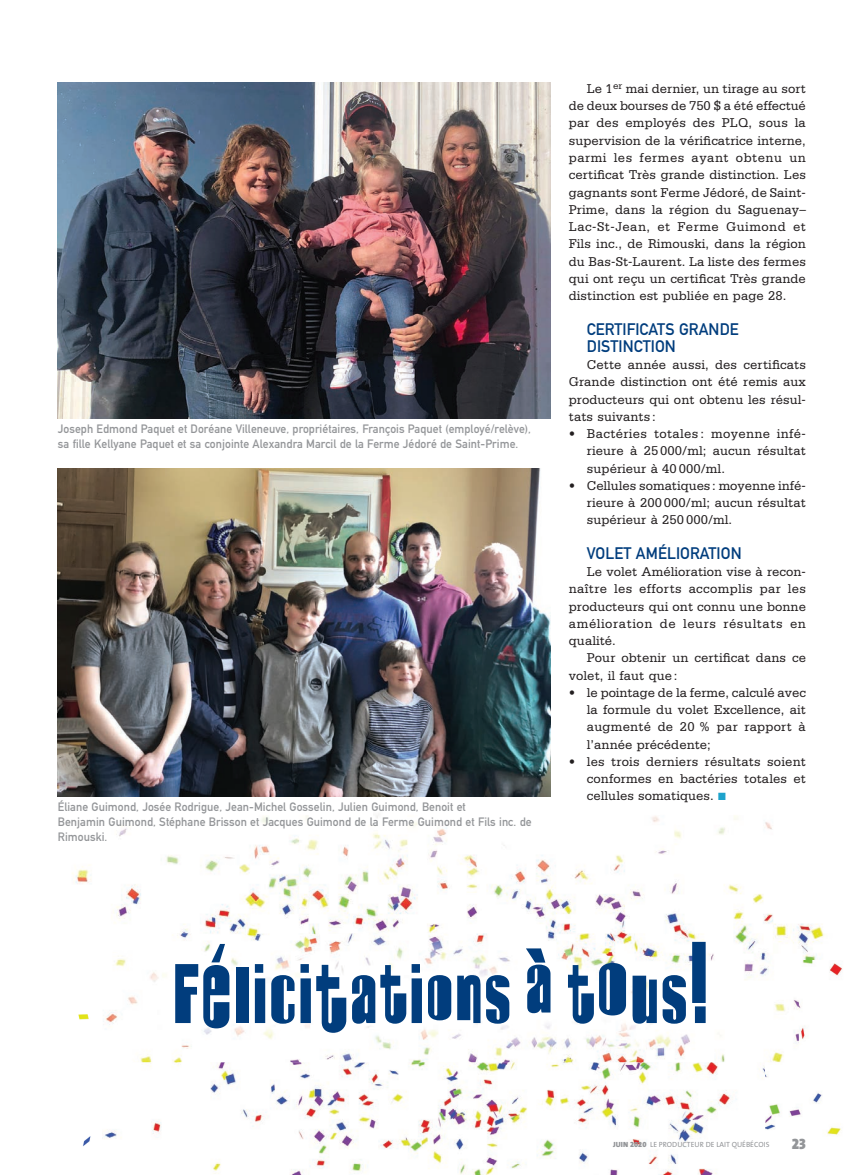
<style>
.page{position:relative;width:864px;height:1175px;background:#fff}
.page>*{position:absolute;margin:0;border:0;box-sizing:border-box;transform-origin:0 0}
.t1{font:700 82.8px "Harlem";letter-spacing:.05em;color:#013d7d}
.t2{font:16.5px/17.2px "DIN Mittelschrift";letter-spacing:.005em;color:#013d7d}
.t3{font:15px "The Mix Black Caps";color:#939598}
.t4{font:13.5px/17.2px "Serifa";letter-spacing:.005em;color:#231f20;text-align:justify}
.t5{font:12px/15px "DIN Mittelschrift";letter-spacing:.005em;color:#939598}
.t6{font:7.5px "The Sans";color:#939598}
.s1{color:#1ea3cc}
.s2{font-size:108px}
.s3{font-size:96px}
.s4{font-size:114px}
.s5{font-weight:900}
.s6{font-family:"The Sans Black Expert"}
</style>
<div class="page">
<img style="left:57px;top:757px;width:768px;height:203px">
<img style="left:78px;top:1014px;width:25px;height:133px">
<img style="left:764px;top:960px;width:79px;height:175px">
<img style="left:104px;top:1062px;width:660px;height:113px">
<img style="left:58px;top:468px;width:493px;height:329px">
<img style="left:58px;top:82px;width:493px;height:337px">
<img style="left:94px;top:922px;width:705px;height:140px">
<p class="t5" style="left:58px;top:422px;width:474px">Joseph Edmond Paquet et Doréane Villeneuve, propriétaires, François Paquet (employé/relève), sa fille Kellyane Paquet et sa conjointe Alexandra Marcil de la Ferme Jédoré de Saint-Prime.</p>
<p class="t5" style="left:58px;top:800px;width:475px">Éliane Guimond, Josée Rodrigue, Jean-Michel Gosselin, Julien Guimond, Benoit et<br>Benjamin Guimond, Stéphane Brisson et Jacques Guimond de la Ferme Guimond et Fils inc. de<br>Rimouski.</p>
<p class="t4" style="left:569px;top:81px;width:239px;text-indent:18px">Le 1<sup>er</sup> mai dernier, un tirage au sort de deux bourses de 750 $ a été effectué par des employés des PLQ, sous la supervision de la vérificatrice interne, parmi les fermes ayant obtenu un certificat Très grande distinction. Les gagnants sont Ferme Jédoré, de Saint-Prime, dans la région du Saguenay– Lac-St-Jean, et Ferme Guimond et Fils inc., de Rimouski, dans la région du Bas-St-Laurent. La liste des fermes qui ont reçu un certificat Très grande distinction est publiée en page 28.</p>
<p class="t2" style="left:587px;top:322px;width:153px">CERTIFICATS GRANDE<br>DISTINCTION</p>
<p class="t4" style="left:569px;top:357px;width:238px;text-indent:18px">Cette année aussi, des certificats Grande distinction ont été remis aux producteurs qui ont obtenu les résul&shy;tats suivants :</p>
<p class="t4" style="left:587px;top:426px;width:220px;text-indent:-18px">• Bactéries totales : moyenne infé&shy;rieure à 25 000/ml; aucun résultat supérieur à 40 000/ml.</p>
<p class="t4" style="left:587px;top:478px;width:220px;text-indent:-18px">• Cellules somatiques : moyenne infé&shy;rieure à 200 000/ml; aucun résultat supérieur à 250 000/ml.</p>
<p class="t2" style="left:587px;top:546px;width:156px">VOLET AMÉLIORATION</p>
<p class="t4" style="left:569px;top:564px;width:238px;text-indent:18px">Le volet Amélioration vise à recon&shy;naître les efforts accomplis par les producteurs qui ont connu une bonne amélioration de leurs résultats en qualité.</p>
<p class="t4" style="left:569px;top:650px;width:238px;text-indent:18px">Pour obtenir un certificat dans ce volet, il faut que :</p>
<p class="t4" style="left:587px;top:685px;width:220px;text-indent:-18px">• le pointage de la ferme, calculé avec la formule du volet Excellence, ait augmenté de 20 % par rapport à l’année précédente;</p>
<p class="t4" style="left:587px;top:754px;width:220px;text-indent:-18px">• les trois derniers résultats soient conformes en bactéries totales et cellules somatiques. <span class="s1">■</span></p>
<h1 class="t1" style="left:174px;top:946px;width:534px">F<span class="s2">é</span>lici<span class="s3">t</span>ations à t<span class="s3">o</span>us<span class="s4">!</span></h1>
<p class="t6" style="left:613px;top:1141px;width:158px"><span class="s5">JUIN</span> <span class="s6">2020</span> LE PRODUCTEUR DE LAIT QUÉBÉCOIS</p>
<p class="t3" style="left:792px;top:1138px;width:16px">23</p>
</div>
